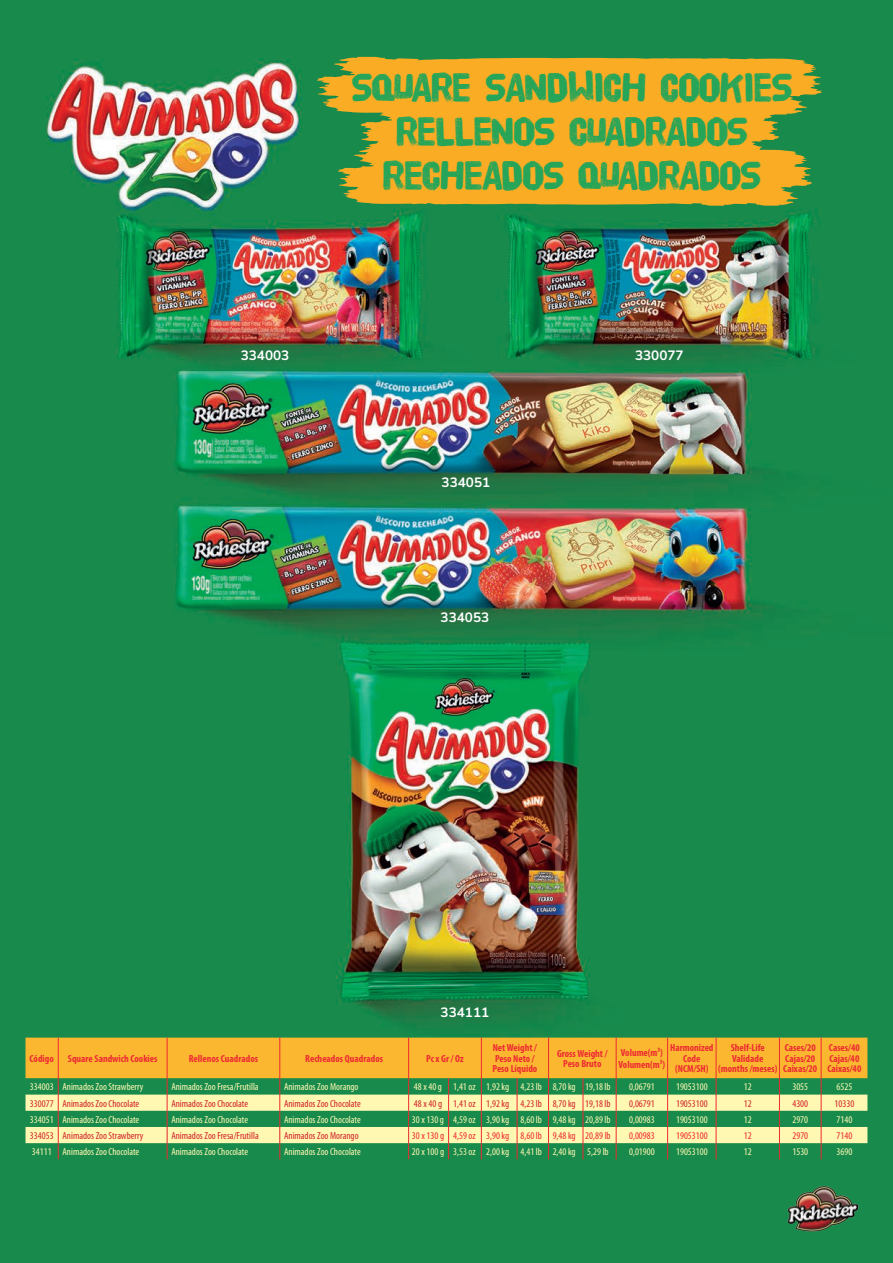
<style>
.page{position:relative;width:893px;height:1263px;background:#fff}
.page>*{position:absolute;margin:0;border:0;box-sizing:border-box;transform-origin:0 0}
.t1{font:42px/43.7px "HVD Poster";letter-spacing:-.05em;color:#24a559;text-align:center}
.t2{font:200 13.5px "Nunito";color:#fff}
.h1_tabela{font:700 condensed 10.2px/10.5px "Myriad Pro";color:#ed2a31;text-align:center}
.corpo_tabela{font:condensed 10.2px "Myriad Pro";color:#fff8b2}
.DESCRIÇÃO{font:condensed 10.2px "Myriad Pro";color:#fff8b2}
.DESCRIÇÃO-2{font:condensed 10.2px "Myriad Pro";color:#d1232a}
.corpo_tabela-2{font:condensed 10.2px "Myriad Pro";color:#d1232a}
.corpo_tabela-3{font:condensed 10.2px "Myriad Pro";color:#ed2a31}
.corpo_tabela_E{font:condensed 10.2px "Myriad Pro";color:#fff8b2}
.corpo_tabela_E-2{font:condensed 10.2px "Myriad Pro";color:#d1232a}
</style>
<div class="page">
<img style="left:0;top:0;width:893px;height:1263px">
<svg style="left:317px;top:57px;width:505px;height:149px;background:#d9a72a"></svg>
<img style="left:783px;top:1183px;width:80px;height:51px">
<svg style="left:26px;top:1037px;width:841px;height:122px;background:#a2b45d"></svg>
<p class="t1" style="left:351px;top:67px;width:444px">SQUARE SANDWICH COOKIES<br>RELLENOS CUADRADOS<br>RECHEADOS QUADRADOS</p>
<p class="t2" style="left:241px;top:346px;width:50px">334003</p>
<p class="t2" style="left:635px;top:346px;width:50px">330077</p>
<p class="t2" style="left:442px;top:473px;width:50px">334051</p>
<p class="t2" style="left:441px;top:608px;width:50px">334053</p>
<p class="t2" style="left:441px;top:1003px;width:50px">334111</p>
<p class="h1_tabela" style="left:30px;top:1053px;width:26px">Código</p>
<p class="h1_tabela" style="left:68px;top:1053px;width:91px">Square Sandwich Cookies</p>
<p class="h1_tabela" style="left:189px;top:1053px;width:71px">Rellenos Cuadrados</p>
<p class="h1_tabela" style="left:305px;top:1053px;width:79px">Recheados Quadrados</p>
<p class="h1_tabela" style="left:426px;top:1053px;width:39px">Pc x Gr / Oz</p>
<p class="h1_tabela" style="left:493px;top:1042px;width:46px">Net Weight /</p>
<p class="h1_tabela" style="left:495px;top:1053px;width:41px">Peso Neto /</p>
<p class="h1_tabela" style="left:493px;top:1063px;width:46px">Peso Líquido</p>
<p class="h1_tabela" style="left:557px;top:1048px;width:52px">Gross Weight /<br>Peso Bruto</p>
<p class="h1_tabela" style="left:619px;top:1046px;width:48px;line-height:12px;text-align:left">Volume(m³)<br>Volumen(m³)</p>
<p class="h1_tabela" style="left:670px;top:1042px;width:45px">Harmonized<br>Code (NCM/SH)</p>
<p class="h1_tabela" style="left:731px;top:1042px;width:36px;text-align:left">Shelf-Life<br>Validade</p>
<p class="h1_tabela" style="left:785px;top:1042px;width:32px">Cases/20</p>
<p class="h1_tabela" style="left:785px;top:1053px;width:31px">Cajas/20</p>
<p class="h1_tabela" style="left:783px;top:1063px;width:35px">Caixas/20</p>
<p class="h1_tabela" style="left:718px;top:1063px;width:61px">(months /meses)</p>
<p class="h1_tabela" style="left:829px;top:1042px;width:32px">Cases/40</p>
<p class="h1_tabela" style="left:829px;top:1053px;width:31px">Cajas/40</p>
<p class="h1_tabela" style="left:827px;top:1063px;width:35px">Caixas/40</p>
<p class="corpo_tabela_E" style="left:30px;top:1081px;width:25px">334003</p>
<p class="DESCRIÇÃO" style="left:62px;top:1081px;width:82px">Animados Zoo Strawberry</p>
<p class="DESCRIÇÃO" style="left:171px;top:1081px;width:89px">Animados Zoo Fresa/Frutilla</p>
<p class="DESCRIÇÃO" style="left:284px;top:1081px;width:76px">Animados Zoo Morango</p>
<p class="corpo_tabela" style="left:414px;top:1081px;width:30px">48 x 40 g</p>
<p class="corpo_tabela" style="left:453px;top:1081px;width:24px">1,41 oz</p>
<p class="corpo_tabela" style="left:486px;top:1081px;width:24px">1,92 kg</p>
<p class="corpo_tabela" style="left:520px;top:1081px;width:23px">4,23 lb</p>
<p class="corpo_tabela" style="left:553px;top:1081px;width:24px">8,70 kg</p>
<p class="corpo_tabela" style="left:585px;top:1081px;width:27px">19,18 lb</p>
<p class="corpo_tabela" style="left:629px;top:1081px;width:27px">0,06791</p>
<p class="corpo_tabela" style="left:676px;top:1081px;width:33px">19053100</p>
<p class="corpo_tabela" style="left:744px;top:1081px;width:9px">12</p>
<p class="corpo_tabela" style="left:792px;top:1081px;width:17px">3055</p>
<p class="corpo_tabela" style="left:836px;top:1081px;width:17px">6525</p>
<p class="corpo_tabela_E-2" style="left:30px;top:1097px;width:25px">330077</p>
<p class="DESCRIÇÃO-2" style="left:63px;top:1097px;width:78px">Animados Zoo Chocolate</p>
<p class="DESCRIÇÃO-2" style="left:171px;top:1097px;width:78px">Animados Zoo Chocolate</p>
<p class="DESCRIÇÃO-2" style="left:284px;top:1097px;width:78px">Animados Zoo Chocolate</p>
<p class="corpo_tabela-2" style="left:414px;top:1097px;width:30px">48 x 40 g</p>
<p class="corpo_tabela-2" style="left:453px;top:1097px;width:24px">1,41 oz</p>
<p class="corpo_tabela-2" style="left:486px;top:1097px;width:24px">1,92 kg</p>
<p class="corpo_tabela-2" style="left:520px;top:1097px;width:23px">4,23 lb</p>
<p class="corpo_tabela-2" style="left:553px;top:1097px;width:24px">8,70 kg</p>
<p class="corpo_tabela-2" style="left:585px;top:1097px;width:27px">19,18 lb</p>
<p class="corpo_tabela-2" style="left:629px;top:1097px;width:27px">0,06791</p>
<p class="corpo_tabela-2" style="left:676px;top:1097px;width:33px">19053100</p>
<p class="corpo_tabela-2" style="left:744px;top:1097px;width:9px">12</p>
<p class="corpo_tabela-2" style="left:792px;top:1097px;width:17px">4300</p>
<p class="corpo_tabela-2" style="left:834px;top:1097px;width:21px">10330</p>
<p class="corpo_tabela_E" style="left:30px;top:1113px;width:25px">334051</p>
<p class="DESCRIÇÃO" style="left:63px;top:1113px;width:78px">Animados Zoo Chocolate</p>
<p class="DESCRIÇÃO" style="left:171px;top:1113px;width:78px">Animados Zoo Chocolate</p>
<p class="DESCRIÇÃO" style="left:284px;top:1113px;width:78px">Animados Zoo Chocolate</p>
<p class="corpo_tabela" style="left:412px;top:1113px;width:34px">30 x 130 g</p>
<p class="corpo_tabela" style="left:453px;top:1113px;width:24px">4,59 oz</p>
<p class="corpo_tabela" style="left:486px;top:1113px;width:24px">3,90 kg</p>
<p class="corpo_tabela" style="left:520px;top:1113px;width:23px">8,60 lb</p>
<p class="corpo_tabela" style="left:553px;top:1113px;width:24px">9,48 kg</p>
<p class="corpo_tabela" style="left:585px;top:1113px;width:27px">20,89 lb</p>
<p class="corpo_tabela" style="left:629px;top:1113px;width:27px">0,00983</p>
<p class="corpo_tabela" style="left:676px;top:1113px;width:33px">19053100</p>
<p class="corpo_tabela" style="left:744px;top:1113px;width:9px">12</p>
<p class="corpo_tabela" style="left:792px;top:1113px;width:17px">2970</p>
<p class="corpo_tabela" style="left:836px;top:1113px;width:17px">7140</p>
<p class="corpo_tabela_E-2" style="left:30px;top:1129px;width:25px">334053</p>
<p class="DESCRIÇÃO-2" style="left:63px;top:1129px;width:82px">Animados Zoo Strawberry</p>
<p class="DESCRIÇÃO-2" style="left:171px;top:1129px;width:89px">Animados Zoo Fresa/Frutilla</p>
<p class="DESCRIÇÃO-2" style="left:284px;top:1129px;width:76px">Animados Zoo Morango</p>
<p class="corpo_tabela-3" style="left:412px;top:1129px;width:34px">30 x 130 g</p>
<p class="corpo_tabela-3" style="left:453px;top:1129px;width:24px">4,59 oz</p>
<p class="corpo_tabela-3" style="left:486px;top:1129px;width:24px">3,90 kg</p>
<p class="corpo_tabela-3" style="left:520px;top:1129px;width:23px">8,60 lb</p>
<p class="corpo_tabela-3" style="left:553px;top:1129px;width:24px">9,48 kg</p>
<p class="corpo_tabela-3" style="left:585px;top:1129px;width:27px">20,89 lb</p>
<p class="corpo_tabela-3" style="left:629px;top:1129px;width:27px">0,00983</p>
<p class="corpo_tabela-3" style="left:676px;top:1129px;width:33px">19053100</p>
<p class="corpo_tabela-3" style="left:744px;top:1129px;width:9px">12</p>
<p class="corpo_tabela-3" style="left:792px;top:1129px;width:17px">2970</p>
<p class="corpo_tabela-3" style="left:836px;top:1129px;width:17px">7140</p>
<p class="corpo_tabela_E" style="left:32px;top:1145px;width:21px">34111</p>
<p class="DESCRIÇÃO" style="left:63px;top:1145px;width:78px">Animados Zoo Chocolate</p>
<p class="DESCRIÇÃO" style="left:171px;top:1145px;width:78px">Animados Zoo Chocolate</p>
<p class="DESCRIÇÃO" style="left:284px;top:1145px;width:78px">Animados Zoo Chocolate</p>
<p class="corpo_tabela" style="left:412px;top:1145px;width:34px">20 x 100 g</p>
<p class="corpo_tabela" style="left:453px;top:1145px;width:24px">3,53 oz</p>
<p class="corpo_tabela" style="left:486px;top:1145px;width:24px">2,00 kg</p>
<p class="corpo_tabela" style="left:520px;top:1145px;width:23px">4,41 lb</p>
<p class="corpo_tabela" style="left:553px;top:1145px;width:24px">2,40 kg</p>
<p class="corpo_tabela" style="left:587px;top:1145px;width:23px">5,29 lb</p>
<p class="corpo_tabela" style="left:629px;top:1145px;width:27px">0,01900</p>
<p class="corpo_tabela" style="left:676px;top:1145px;width:33px">19053100</p>
<p class="corpo_tabela" style="left:744px;top:1145px;width:9px">12</p>
<p class="corpo_tabela" style="left:792px;top:1145px;width:17px">1530</p>
<p class="corpo_tabela" style="left:836px;top:1145px;width:17px">3690</p>
</div>
